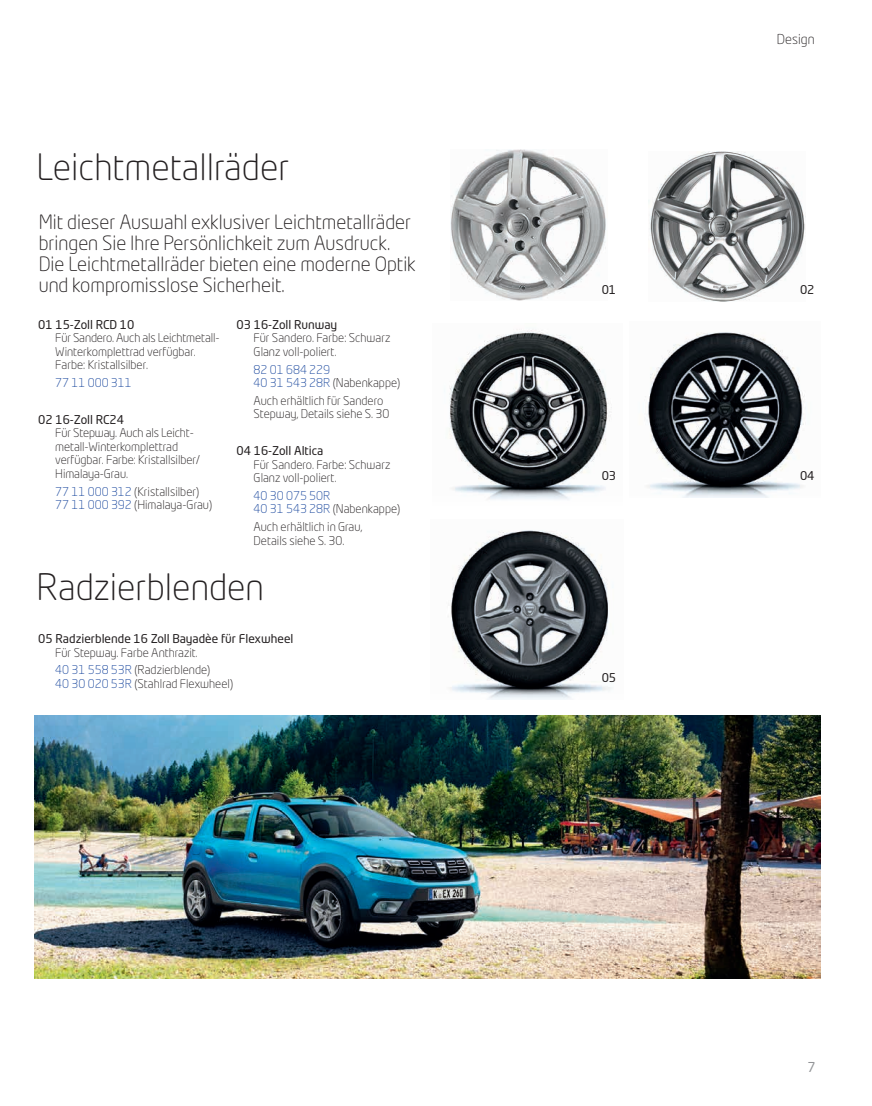
<style>
.page{position:relative;width:872px;height:1106px;background:#fff}
.page>*{position:absolute;margin:0;border:0;box-sizing:border-box;transform-origin:0 0}
.t1{font:300 36px "Neo Tech Dacia";color:#231f20}
.t2{font:300 19.5px/21px "Neo Tech Dacia";color:#231f20}
.t3{font:300 13.5px "Neo Tech Dacia";color:#231f20}
.t4{font:13.5px "Neo Tech Dacia";color:#939598}
.t5{font:300 12px/13.5px "Neo Tech Dacia";color:#231f20}
.t6{font:12px "Neo Tech Dacia";color:#231f20}
.t7{font:300 12px/13.5px "Neo Tech Dacia";color:#18469d}
.s1{color:#18469d}
.s2{color:#231f20}
</style>
<div class="page">
<img style="left:34px;top:715px;width:787px;height:263px">
<img style="left:450px;top:150px;width:156px;height:151px">
<img style="left:449px;top:329px;width:163px;height:171px">
<img style="left:448px;top:530px;width:164px;height:169px">
<img style="left:648px;top:151px;width:157px;height:150px">
<img style="left:645px;top:332px;width:161px;height:165px">
<h1 class="t1" style="left:37px;top:145px;width:254px">Leichtmetallräder</h1>
<h2 class="t2" style="left:39px;top:211px;width:379px">Mit dieser Auswahl exklusiver Leichtmetallräder bringen Sie Ihre Persönlichkeit zum Ausdruck.<br>Die Leichtmetallräder bieten eine moderne Optik und kompromisslose Sicherheit.</h2>
<p class="t6" style="left:38px;top:317px;width:98px">01 15-Zoll RCD 10</p>
<p class="t5" style="left:55px;top:331px;width:164px">Für Sandero. Auch als Leichtmetall-<br>Winterkomplettrad verfügbar.<br>Farbe: Kristallsilber.</p>
<p class="t7" style="left:55px;top:376px;width:78px">77 11 000 311</p>
<p class="t6" style="left:38px;top:412px;width:87px">02 16-Zoll RC24</p>
<p class="t5" style="left:55px;top:426px;width:146px">Für Stepway. Auch als Leicht&shy;metall-Winterkomplettrad verfügbar. Farbe: Kristallsilber/<br>Himalaya-Grau.</p>
<p class="t5" style="left:55px;top:484px;width:158px"><span class="s1">77 11 000 312</span> (Kristallsilber)<br><span class="s1">77 11 000 392</span> (Himalaya-Grau)</p>
<p class="t6" style="left:237px;top:317px;width:102px">03 16-Zoll Runway</p>
<p class="t5" style="left:254px;top:331px;width:138px">Für Sandero. Farbe: Schwarz<br>Glanz voll-poliert.</p>
<p class="t7" style="left:254px;top:362px;width:148px">82 01 684 229<br>40 31 543 28R <span class="s2">(Nabenkappe)</span></p>
<p class="t5" style="left:254px;top:393px;width:137px">Auch erhältlich für Sandero<br>Stepway, Details siehe S. 30</p>
<p class="t6" style="left:237px;top:443px;width:88px">04 16-Zoll Altica</p>
<p class="t5" style="left:254px;top:457px;width:138px">Für Sandero. Farbe: Schwarz<br>Glanz voll-poliert.</p>
<p class="t7" style="left:254px;top:488px;width:148px">40 30 075 50R<br>40 31 543 28R <span class="s2">(Nabenkappe)</span></p>
<p class="t5" style="left:254px;top:520px;width:110px">Auch erhältlich in Grau,<br>Details siehe S. 30.</p>
<h1 class="t1" style="left:37px;top:564px;width:229px">Radzierblenden</h1>
<p class="t6" style="left:38px;top:631px;width:257px">05 Radzierblende 16 Zoll Bayadèe für Flexwheel</p>
<p class="t5" style="left:55px;top:643px;width:157px;line-height:17.7px">Für Stepway. Farbe Anthrazit.<br><span class="s1">40 31 558 53R</span> (Radzierblende)</p>
<p class="t5" style="left:55px;top:676px;width:179px"><span class="s1">40 30 020 53R</span> (Stahlrad Flexwheel)</p>
<p class="t6" style="left:601px;top:282px;width:16px">01</p>
<p class="t6" style="left:601px;top:467px;width:16px">03</p>
<p class="t6" style="left:601px;top:669px;width:16px">05</p>
<p class="t3" style="left:777px;top:31px;width:39px">Design</p>
<p class="t6" style="left:800px;top:282px;width:16px">02</p>
<p class="t6" style="left:800px;top:467px;width:16px">04</p>
<p class="t4" style="left:807px;top:1058px;width:10px">7</p>
</div>
